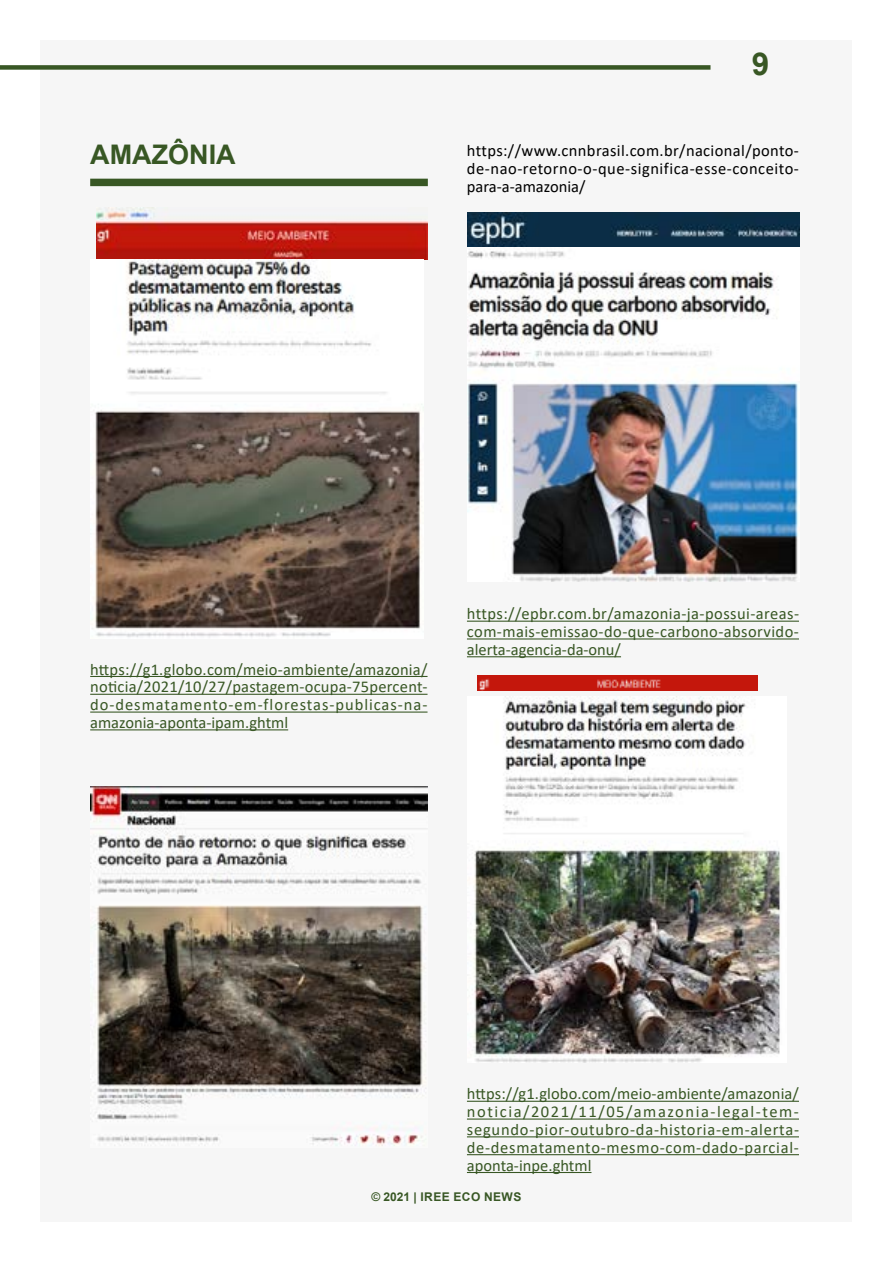
<style>
.page{position:relative;width:893px;height:1263px;background:#fff}
.page>*{position:absolute;margin:0;border:0;box-sizing:border-box;transform-origin:0 0}
.t1{font:700 31.5px "Arial";color:#385724}
.t2{font:700 27px "Arial";color:#385724}
.t3{font:16.5px/17.9px "Calibri";letter-spacing:.025em;color:#385724;text-align:justify}
.t4{font:16.5px/17.9px "Calibri";letter-spacing:.03em;color:#000;text-align:justify}
.t5{font:700 12px "Arial";letter-spacing:.035em;color:#385724}
</style>
<div class="page">
<div style="left:40px;top:40px;width:812px;height:1182px;background:#f6f6f6"></div>
<div style="left:0;top:65px;width:710px;height:5px;background:#385724"></div>
<hr style="left:467px;top:621px;width:332px;height:1px;background:#385724">
<hr style="left:467px;top:638px;width:332px;height:1px;background:#385724">
<hr style="left:467px;top:656px;width:154px;height:1px;background:#385724">
<hr style="left:467px;top:1101px;width:332px;height:1px;background:#385724">
<hr style="left:467px;top:1118px;width:332px;height:1px;background:#385724">
<hr style="left:467px;top:1136px;width:332px;height:1px;background:#385724">
<hr style="left:467px;top:1154px;width:332px;height:1px;background:#385724">
<hr style="left:467px;top:1172px;width:124px;height:1px;background:#385724">
<img style="left:467px;top:213px;width:332px;height:33px">
<img style="left:468px;top:251px;width:330px;height:331px">
<img style="left:478px;top:676px;width:280px;height:14px">
<img style="left:474px;top:699px;width:306px;height:363px">
<hr style="left:90px;top:676px;width:337px;height:1px;background:#385724">
<hr style="left:90px;top:694px;width:337px;height:1px;background:#385724">
<hr style="left:90px;top:711px;width:337px;height:2px;background:#385724">
<hr style="left:90px;top:729px;width:198px;height:1px;background:#385724">
<div style="left:90px;top:179px;width:338px;height:7px;background:#385724"></div>
<img style="left:97px;top:207px;width:331px;height:53px">
<img style="left:95px;top:260px;width:325px;height:377px">
<img style="left:90px;top:786px;width:338px;height:360px">
<h2 class="t2" style="left:90px;top:135px;width:147px">AMAZÔNIA</h2>
<h1 class="t1" style="left:752px;top:42px;width:19px">9</h1>
<p class="t4" style="left:467px;top:142px;width:334px">https://www.cnnbrasil.com.br/nacional/ponto&shy;de-nao-retorno-o-que-significa-esse-conceito&shy;para-a-amazonia/</p>
<p class="t3" style="left:90px;top:660px;width:339px">https://g1.globo.com/meio-ambiente/amazonia/ noticia/2021/10/27/pastagem-ocupa-75percent&shy;do-desmatamento-em-florestas-publicas-na&shy;amazonia-aponta-ipam.ghtml</p>
<p class="t3" style="left:467px;top:604px;width:334px">https://epbr.com.br/amazonia-ja-possui-areas&shy;com-mais-emissao-do-que-carbono-absorvido&shy;alerta-agencia-da-onu/</p>
<p class="t3" style="left:467px;top:1084px;width:334px">https://g1.globo.com/meio-ambiente/amazonia/ noticia/2021/11/05/amazonia-legal-tem&shy;segundo-pior-outubro-da-historia-em-alerta&shy;de-desmatamento-mesmo-com-dado-parcial&shy;aponta-inpe.ghtml</p>
<p class="t5" style="left:371px;top:1188px;width:151px">© 2021 | IREE ECO NEWS</p>
</div>
